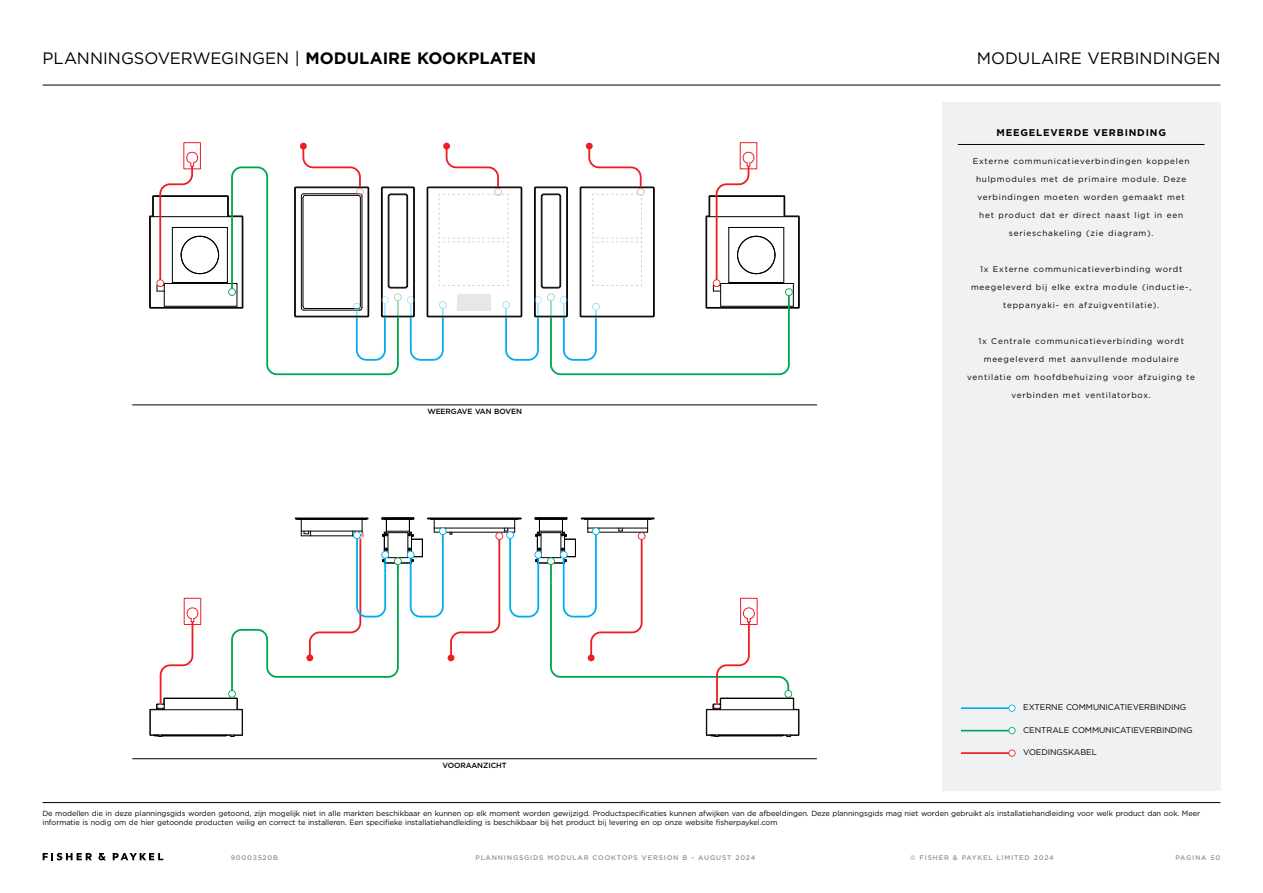
<style>
.page{position:relative;width:1263px;height:893px;background:#fff}
.page>*{position:absolute;margin:0;border:0;box-sizing:border-box;transform-origin:0 0}
.t1{font:16.5px "Gotham";color:#000}
.t2{font:700 9.75px "Gotham";letter-spacing:.085em;color:#000}
.t3{font:8.25px/18px "Gotham";letter-spacing:.09em;color:#000;text-align:center}
.t4{font:8.25px "Gotham";letter-spacing:-.01em;color:#000}
.t5{font:7.5px/9px "Gotham";letter-spacing:-.01em;color:#000}
.t6{font:500 7.5px "Gotham";letter-spacing:-.01em;color:#000}
.t7{font:500 6.75px "Gotham";letter-spacing:.115em;color:#939598}
.s1{font-weight:700}
</style>
<div class="page">
<hr style="left:43px;top:85px;width:1177px;height:1px;background:#000">
<svg style="left:43px;top:853px;width:49px;height:7px"></svg>
<svg style="left:98px;top:853px;width:8px;height:7px"></svg>
<svg style="left:113px;top:853px;width:50px;height:7px"></svg>
<hr style="left:43px;top:802px;width:1177px;height:1px;background:#000">
<div style="left:942px;top:102px;width:278px;height:689px;background:#eff1f2"></div>
<div style="left:300px;top:143px;width:7px;height:7px;background:#ed1d24;border-radius:50%"></div>
<div style="left:184px;top:142px;width:17px;height:27px;border:1px solid #ed1d24"></div>
<div style="left:586px;top:143px;width:7px;height:7px;background:#ed1d24;border-radius:50%"></div>
<div style="left:443px;top:143px;width:7px;height:7px;background:#ed1d24;border-radius:50%"></div>
<div style="left:740px;top:142px;width:17px;height:27px;border:1px solid #ed1d24"></div>
<svg style="left:149px;top:144px;width:651px;height:232px"></svg>
<svg style="left:149px;top:517px;width:650px;height:220px"></svg>
<hr style="left:132px;top:758px;width:685px;height:1px;background:#000">
<hr style="left:132px;top:405px;width:685px;height:1px;background:#000">
<hr style="left:961px;top:730px;width:51px;height:1px;background:#00a651">
<svg style="left:1008px;top:727px;width:7px;height:7px"></svg>
<hr style="left:961px;top:752px;width:51px;height:2px;background:#ed1d24">
<svg style="left:1008px;top:749px;width:7px;height:8px"></svg>
<hr style="left:961px;top:707px;width:51px;height:2px;background:#00aeef">
<svg style="left:1008px;top:705px;width:7px;height:7px"></svg>
<hr style="left:958px;top:144px;width:246px;height:1px;background:#000">
<h1 class="t1" style="left:43px;top:47px;width:495px">PLANNINGSOVERWEGINGEN | <span class="s1">MODULAIRE KOOKPLATEN</span></h1>
<p class="t6" style="left:427px;top:407px;width:96px">WEERGAVE VAN BOVEN</p>
<p class="t6" style="left:442px;top:760px;width:66px">VOORAANZICHT</p>
<h1 class="t1" style="left:977px;top:47px;width:245px">MODULAIRE VERBINDINGEN</h1>
<h2 class="t2" style="left:996px;top:126px;width:171px">MEEGELEVERDE VERBINDING</h2>
<p class="t3" style="left:973px;top:152px;width:218px">Externe communicatieverbindingen koppelen hulpmodules met de primaire module. Deze verbindingen moeten worden gemaakt met het product dat er direct naast ligt in een serieschakeling (zie diagram).</p>
<p class="t3" style="left:971px;top:260px;width:222px">1x Externe communicatieverbinding wordt meegeleverd bij elke extra module (inductie-, teppanyaki- en afzuigventilatie).</p>
<p class="t3" style="left:967px;top:332px;width:229px">1x Centrale communicatieverbinding wordt meegeleverd met aanvullende modulaire ventilatie om hoofdbehuizing voor afzuiging te verbinden met ventilatorbox.</p>
<p class="t4" style="left:1023px;top:702px;width:165px">EXTERNE COMMUNICATIEVERBINDING</p>
<p class="t4" style="left:1023px;top:725px;width:171px">CENTRALE COMMUNICATIEVERBINDING</p>
<p class="t4" style="left:1023px;top:747px;width:75px">VOEDINGSKABEL</p>
<p class="t5" style="left:43px;top:809px;width:1159px">De modellen die in deze planningsgids worden getoond, zijn mogelijk niet in alle markten beschikbaar en kunnen op elk moment worden gewijzigd. Productspecificaties kunnen afwijken van de afbeeldingen. Deze planningsgids mag niet worden gebruikt als installatiehandleiding voor welk product dan ook. Meer informatie is nodig om de hier getoonde producten veilig en correct te installeren. Een specifieke installatiehandleiding is beschikbaar bij het product bij levering en op onze website fisherpaykel.com</p>
<p class="t7" style="left:231px;top:854px;width:49px">90003520B</p>
<p class="t7" style="left:475px;top:854px;width:104px">PLANNINGSGIDS MODULAR</p>
<p class="t7" style="left:593px;top:854px;width:42px">COOKTOPS</p>
<p class="t7" style="left:642px;top:854px;width:115px">VERSION B - AUGUST 2024</p>
<p class="t7" style="left:910px;top:854px;width:145px">© FISHER &amp; PAYKEL LIMITED 2024</p>
<p class="t7" style="left:1175px;top:854px;width:46px">PAGINA 50</p>
</div>
